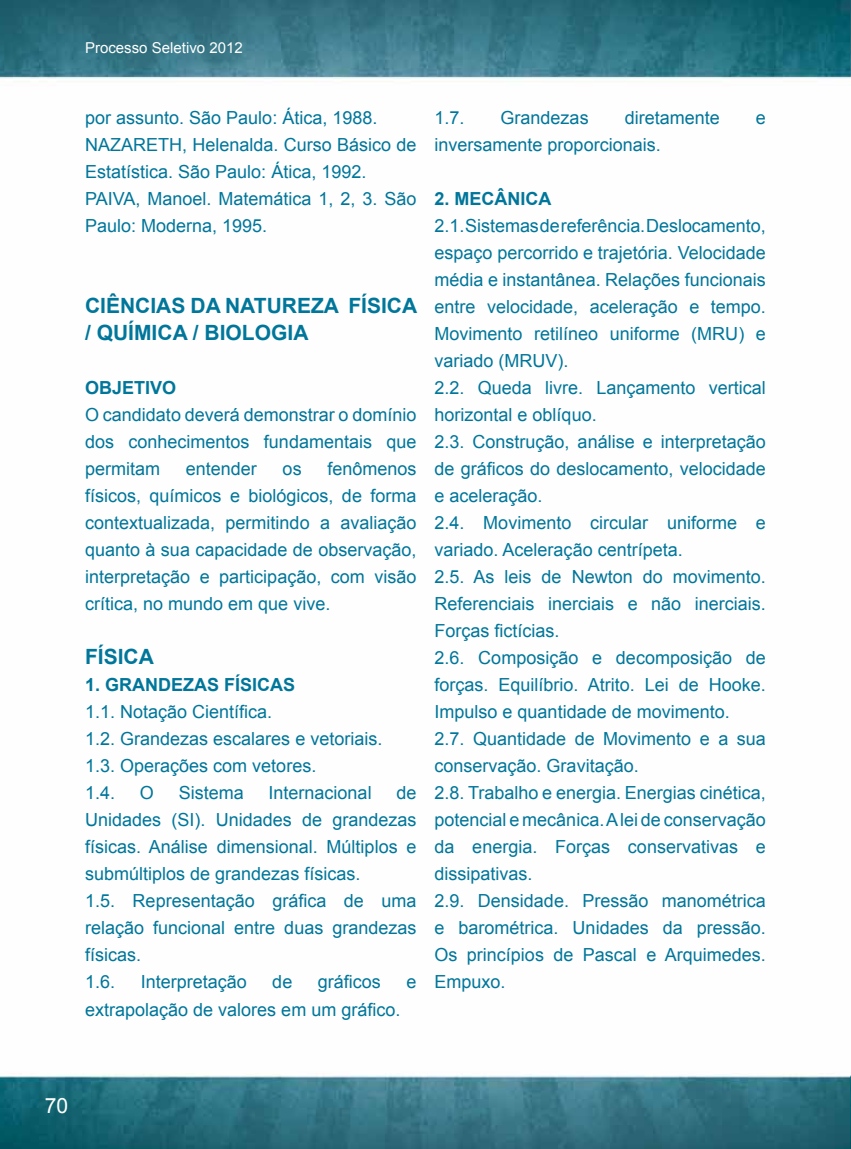
<style>
.page{position:relative;width:851px;height:1149px;background:#fff}
.page>*{position:absolute;margin:0;border:0;box-sizing:border-box;transform-origin:0 0}
.t1{font:700 21px/27px "Arial";color:#00769b}
.t2{font:21px "Arial";color:#fff}
.t3{font:18px/27px "Arial";color:#00769b}
.t4{font:700 18px "Arial";color:#00769b}
.t5{font:15px "Arial";color:#fff}
</style>
<div class="page">
<img style="left:0;top:0;width:850px;height:1148px">
<img style="left:850px;top:0;width:1px;height:1148px">
<p class="t5" style="left:85px;top:38px;width:159px">Processo Seletivo 2012</p>
<p class="t3" style="left:85px;top:104px;width:333px">por assunto. São Paulo: Ática, 1988.<br>NAZARETH, Helenalda. Curso Básico de Estatística. São Paulo: Ática, 1992.<br>PAIVA, Manoel. Matemática 1, 2, 3. São Paulo: Moderna, 1995.</p>
<p class="t1" style="left:85px;top:292px;width:333px">CIÊNCIAS DA NATUREZA FÍSICA / QUÍMICA / BIOLOGIA</p>
<p class="t4" style="left:85px;top:375px;width:93px">OBJETIVO</p>
<p class="t3" style="left:85px;top:401px;width:333px;text-align:justify">O candidato deverá demonstrar o domínio dos conhecimentos fundamentais que permitam</p>
<p class="t3" style="left:85px;top:455px;width:333px;text-align:justify;text-indent:242px">fenômenos físicos, químicos e biológicos, de forma contextualizada, permitindo a avaliação quanto à sua capacidade de observação, interpretação e participação, com visão crítica, no mundo em que vive.</p>
<p class="t1" style="left:85px;top:643px;width:70px">FÍSICA</p>
<p class="t4" style="left:85px;top:672px;width:212px">1. GRANDEZAS FÍSICAS</p>
<p class="t3" style="left:85px;top:698px;width:299px">1.1. Notação Científica.<br>1.2. Grandezas escalares e vetoriais.<br>1.3. Operações com vetores.<br>1.4.</p>
<p class="t3" style="left:186px;top:455px;width:73px">entender</p>
<p class="t3" style="left:282px;top:455px;width:21px">os</p>
<p class="t3" style="left:140px;top:779px;width:16px">O</p>
<p class="t3" style="left:179px;top:779px;width:67px">Sistema</p>
<p class="t3" style="left:268px;top:779px;width:105px">Internacional</p>
<p class="t3" style="left:85px;top:779px;width:333px;text-indent:311px">de<br>Unidades (SI). Unidades de grandezas físicas. Análise dimensional. Múltiplos e submúltiplos de grandezas físicas.<br>1.5. Representação gráfica de uma relação funcional entre duas grandezas físicas.<br>1.6.</p>
<p class="t3" style="left:141px;top:968px;width:108px">Interpretação</p>
<p class="t3" style="left:272px;top:968px;width:22px">de</p>
<p class="t3" style="left:318px;top:968px;width:65px">gráficos</p>
<p class="t3" style="left:406px;top:968px;width:12px">e</p>
<p class="t3" style="left:85px;top:995px;width:317px">extrapolação de valores em um gráfico.</p>
<p class="t3" style="left:434px;top:104px;width:32px">1.7.</p>
<p class="t3" style="left:500px;top:104px;width:90px">Grandezas</p>
<p class="t3" style="left:624px;top:104px;width:97px">diretamente</p>
<p class="t3" style="left:755px;top:104px;width:12px">e</p>
<p class="t3" style="left:434px;top:131px;width:228px">inversamente proporcionais.</p>
<p class="t4" style="left:434px;top:186px;width:118px">2. MECÂNICA</p>
<p class="t3" style="left:434px;top:212px;width:333px">2.1. Sistemas de referência. Deslocamento, espaço percorrido e trajetória. Velocidade média e instantânea. Relações funcionais entre velocidade, aceleração e tempo.<br>Movimento retilíneo uniforme (MRU) e variado (MRUV).<br>2.2. Queda livre. Lançamento vertical horizontal e oblíquo.<br>2.3. Construção, análise e interpretação de gráficos do deslocamento, velocidade e aceleração.<br>2.4. Movimento circular uniforme e variado. Aceleração centrípeta.<br>2.5. As leis de Newton do movimento.<br>Referenciais inerciais e não inerciais.<br>Forças fictícias.<br>2.6. Composição e decomposição de forças. Equilíbrio. Atrito. Lei de Hooke.<br>Impulso e quantidade de movimento.<br>2.7. Quantidade de Movimento e a sua conservação. Gravitação.<br>2.8. Trabalho e energia. Energias cinética, potencial e mecânica. A lei de conservação da energia. Forças conservativas e dissipativas.<br>2.9. Densidade. Pressão manométrica e barométrica. Unidades da pressão.<br>Os princípios de Pascal e Arquimedes.<br>Empuxo.</p>
<p class="t2" style="left:45px;top:1091px;width:25px">70</p>
</div>
